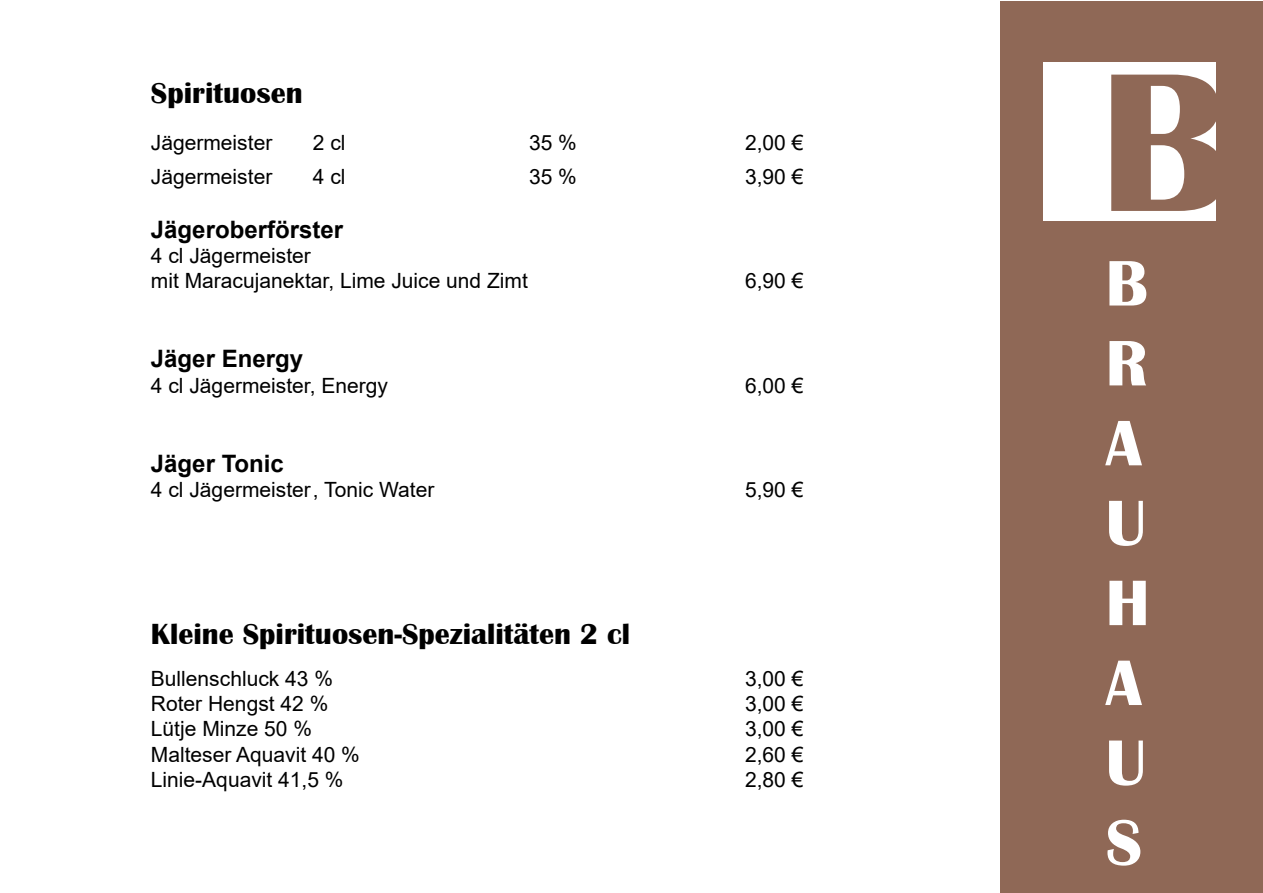
<style>
.page{position:relative;width:1263px;height:893px;background:#fff}
.page>*{position:absolute;margin:0;border:0;box-sizing:border-box;transform-origin:0 0}
.t1{font:700 204.6px "Britannic";color:#8f6856}
.t2{font:700 66.6px/79.9px "Britannic";color:#fff;text-align:justify}
.t3{font:700 30px "Britannic";color:#000}
.t4{font:700 24px "Arial";color:#000}
.t5{font:21px/25.2px "Arial";color:#000}
</style>
<div class="page">
<div style="left:1000px;top:1px;width:263px;height:891px;background:#8f6856"></div>
<div style="left:1043px;top:62px;width:172px;height:159px;background:#fff"></div>
<h3 class="t3" style="left:151px;top:76px;width:153px">Spirituosen</h3>
<p class="t5" style="left:151px;top:129px;width:123px">Jägermeister</p>
<p class="t5" style="left:313px;top:129px;width:34px">2 cl</p>
<p class="t5" style="left:529px;top:129px;width:49px">35 %</p>
<p class="t5" style="left:745px;top:129px;width:60px">2,00 €</p>
<p class="t5" style="left:151px;top:164px;width:123px">Jägermeister</p>
<p class="t5" style="left:313px;top:164px;width:34px">4 cl</p>
<p class="t5" style="left:529px;top:164px;width:49px">35 %</p>
<p class="t5" style="left:745px;top:164px;width:60px">3,90 €</p>
<p class="t4" style="left:151px;top:212px;width:194px">Jägeroberförster</p>
<p class="t5" style="left:151px;top:243px;width:378px">4 cl Jägermeister<br>mit Maracujanektar, Lime Juice und Zimt</p>
<p class="t5" style="left:745px;top:268px;width:60px">6,90 €</p>
<p class="t4" style="left:151px;top:342px;width:154px">Jäger Energy</p>
<p class="t5" style="left:151px;top:372px;width:238px">4 cl Jägermeister, Energy</p>
<p class="t5" style="left:745px;top:372px;width:60px">6,00 €</p>
<p class="t4" style="left:151px;top:446px;width:134px">Jäger Tonic</p>
<p class="t5" style="left:151px;top:477px;width:285px">4 cl Jägermeister, Tonic Water</p>
<p class="t5" style="left:745px;top:477px;width:60px">5,90 €</p>
<h3 class="t3" style="left:151px;top:617px;width:481px">Kleine Spirituosen-Spezialitäten 2 cl</h3>
<p class="t5" style="left:151px;top:666px;width:184px">Bullenschluck 43 %</p>
<p class="t5" style="left:745px;top:666px;width:60px">3,00 €</p>
<p class="t5" style="left:151px;top:691px;width:179px">Roter Hengst 42 %</p>
<p class="t5" style="left:745px;top:691px;width:60px">3,00 €</p>
<p class="t5" style="left:151px;top:716px;width:163px">Lütje Minze 50 %</p>
<p class="t5" style="left:745px;top:716px;width:60px">3,00 €</p>
<p class="t5" style="left:151px;top:742px;width:210px">Malteser Aquavit 40 %</p>
<p class="t5" style="left:745px;top:742px;width:60px">2,60 €</p>
<p class="t5" style="left:151px;top:767px;width:194px">Linie-Aquavit 41,5 %</p>
<p class="t5" style="left:745px;top:767px;width:60px">2,80 €</p>
<h1 class="t1" style="left:1099px;top:28px;width:130px">B</h1>
<h2 class="t2" style="left:1106px;top:244px;width:45px">B R A U H A U S</h2>
</div>
